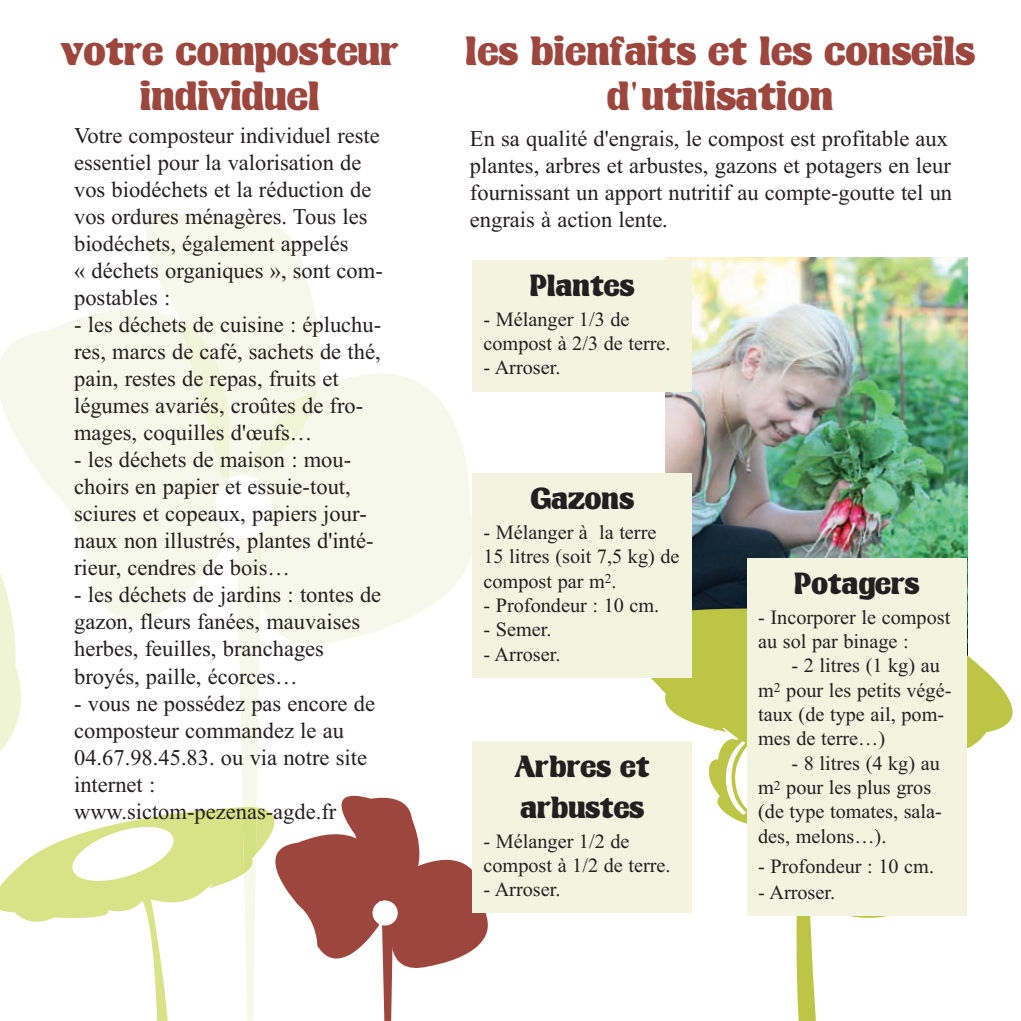
<style>
.page{position:relative;width:1021px;height:1021px;background:#fff}
.page>*{position:absolute;margin:0;border:0;box-sizing:border-box;transform-origin:0 0}
.t1{font:45px/45px "Kingthings Organica";color:#9d463d;text-align:center}
.t2{font:33.75px/40.5px "Kingthings Organica";color:#231f20}
.t3{font:700 27px "Times New Roman";color:#9d463d}
.t4{font:22.5px/27px "Times New Roman";color:#231f20}
.t5{font:20.25px/24.3px "Times New Roman";color:#231f20}
</style>
<div class="page">
<img style="left:665px;top:257px;width:302px;height:331px">
<svg style="left:591px;top:588px;width:422px;height:176px"></svg>
<svg style="left:708px;top:720px;width:242px;height:300px"></svg>
<svg style="left:0;top:311px;width:229px;height:189px;fill:#f6f9e9"></svg>
<svg style="left:110px;top:213px;width:211px;height:265px;fill:#f6f9e9"></svg>
<svg style="left:179px;top:320px;width:52px;height:159px;background:#f3f7e2"></svg>
<svg style="left:243px;top:373px;width:258px;height:127px;fill:#f6f9e9"></svg>
<svg style="left:0;top:500px;width:500px;height:520px"></svg>
<svg style="left:243px;top:388px;width:75px;height:87px;background:#f4f7e4"></svg>
<div style="left:215px;top:475px;width:57px;height:63px;background:#fff;border-radius:50%"></div>
<div style="left:472px;top:260px;width:220px;height:131px;background:#f3f4e0"></div>
<div style="left:472px;top:741px;width:220px;height:171px;background:#f3f4e0"></div>
<div style="left:472px;top:473px;width:220px;height:204px;background:#f3f4e0"></div>
<div style="left:747px;top:558px;width:219px;height:357px;background:#f3f4e0"></div>
<h1 class="t1" style="left:61px;top:27px;width:338px">votre composteur individuel</h1>
<h1 class="t1" style="left:465px;top:27px;width:511px">les bienfaits et les conseils d utilisation</h1>
<p class="t3" style="left:630px;top:75px;width:9px">'</p>
<p class="t4" style="left:74px;top:122px;width:310px">Votre composteur individuel reste essentiel pour la valorisation de vos biodéchets et la réduction de vos ordures ménagères. Tous les biodéchets, également appelés<br>« déchets organiques », sont com&shy;postables :</p>
<p class="t4" style="left:74px;top:311px;width:309px">- les déchets de cuisine : épluchu&shy;res, marcs de café, sachets de thé, pain, restes de repas, fruits et légumes avariés, croûtes de fro&shy;mages, coquilles d'œufs…</p>
<p class="t4" style="left:74px;top:446px;width:301px">- les déchets de maison : mou&shy;choirs en papier et essuie-tout, sciures et copeaux, papiers jour&shy;naux non illustrés, plantes d'inté&shy;rieur, cendres de bois…</p>
<p class="t4" style="left:74px;top:581px;width:309px">- les déchets de jardins : tontes de gazon, fleurs fanées, mauvaises herbes, feuilles, branchages broyés, paille, écorces…</p>
<p class="t4" style="left:74px;top:689px;width:302px">- vous ne possédez pas encore de composteur commandez le au<br>04.67.98.45.83. ou via notre site internet : www.sictom-pezenas-agde.fr</p>
<p class="t4" style="left:470px;top:124px;width:484px">En sa qualité d'engrais, le compost est profitable aux plantes, arbres et arbustes, gazons et potagers en leur fournissant un apport nutritif au compte-goutte tel un engrais à action lente.</p>
<h2 class="t2" style="left:530px;top:264px;width:106px">Plantes</h2>
<p class="t5" style="left:483px;top:306px;width:189px">- Mélanger 1/3 de compost à 2/3 de terre.</p>
<p class="t5" style="left:483px;top:355px;width:78px">- Arroser.</p>
<h2 class="t2" style="left:530px;top:477px;width:105px">Gazons</h2>
<p class="t5" style="left:483px;top:520px;width:198px">- Mélanger à la terre<br>15 litres (soit 7,5 kg) de compost par m<sup>2</sup>.</p>
<p class="t5" style="left:483px;top:593px;width:177px">- Profondeur : 10 cm.</p>
<p class="t5" style="left:483px;top:617px;width:69px">- Semer.</p>
<p class="t5" style="left:483px;top:641px;width:78px">- Arroser.</p>
<h2 class="t2" style="left:514px;top:745px;width:136px">Arbres et arbustes</h2>
<p class="t5" style="left:483px;top:828px;width:189px">- Mélanger 1/2 de compost à 1/2 de terre.</p>
<p class="t5" style="left:483px;top:877px;width:78px">- Arroser.</p>
<h2 class="t2" style="left:794px;top:562px;width:127px">Potagers</h2>
<p class="t5" style="left:758px;top:604px;width:194px">- Incorporer le compost au sol par binage :</p>
<p class="t5" style="left:758px;top:653px;width:195px;text-indent:33px">- 2 litres (1 kg) au m<sup>2</sup> pour les petits végé&shy;taux (de type ail, pom&shy;mes de terre…)</p>
<p class="t5" style="left:758px;top:750px;width:185px;text-indent:33px">- 8 litres (4 kg) au m<sup>2</sup> pour les plus gros (de type tomates, sala&shy;des, melons…).</p>
<p class="t5" style="left:758px;top:853px;width:177px">- Profondeur : 10 cm.</p>
<p class="t5" style="left:758px;top:880px;width:78px">- Arroser.</p>
</div>
